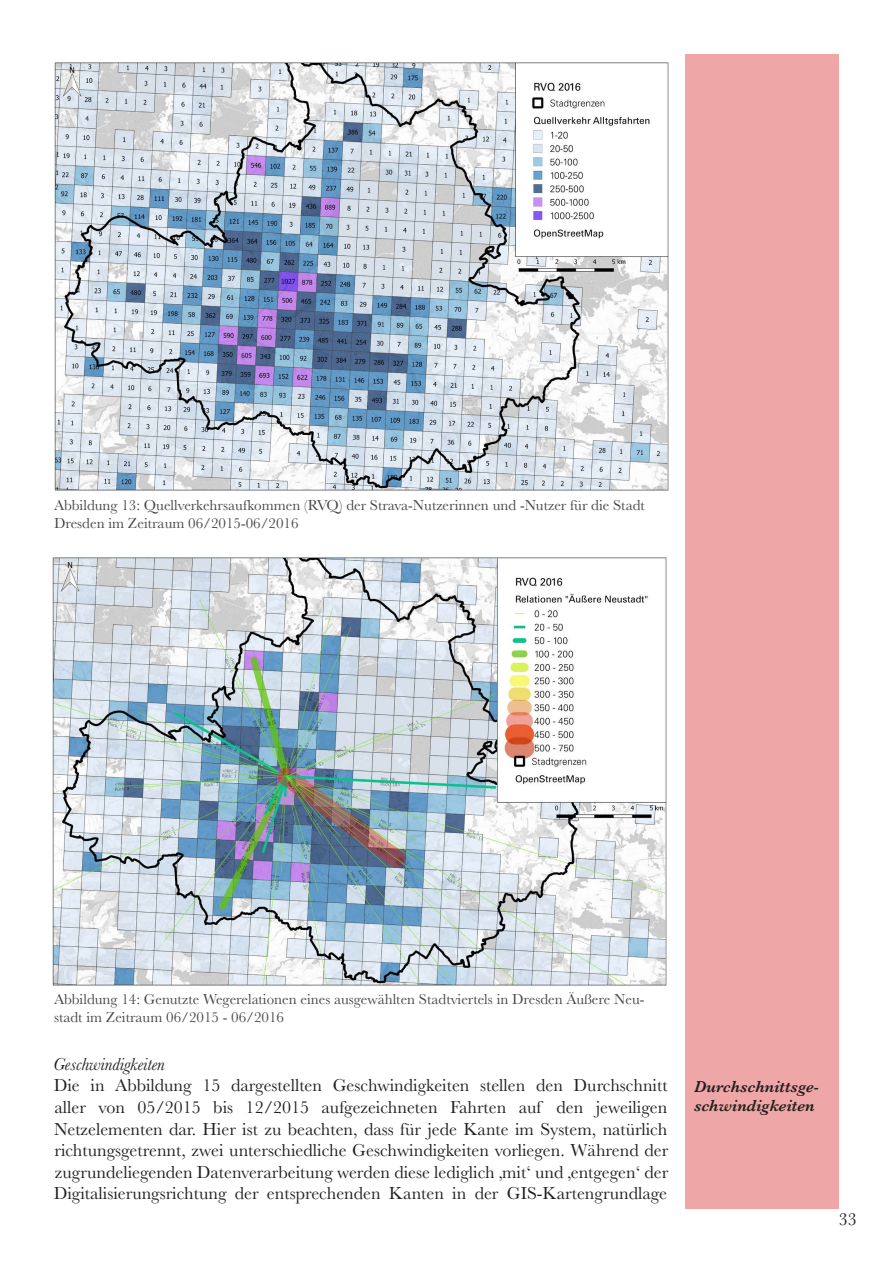
<style>
.page{position:relative;width:893px;height:1263px;background:#fff}
.page>*{position:absolute;margin:0;border:0;box-sizing:border-box;transform-origin:0 0}
.t1{font:18px/21.6px "Baskerville";color:#231f20;text-align:justify}
.t2{font:italic 18px "Baskerville";color:#231f20}
.t3{font:italic 600 16.5px/19.8px "Baskerville";color:#231f20}
.t4{font:15px/18px "Baskerville";color:#464748}
</style>
<div class="page">
<div style="left:686px;top:54px;width:153px;height:1155px;background:#efa6a6"></div>
<img style="left:54px;top:62px;width:615px;height:430px">
<img style="left:52px;top:557px;width:615px;height:430px">
<p class="t4" style="left:54px;top:496px;width:592px">Abbildung 13: Quellverkehrsaufkommen (RVQ) der Strava-Nutzerinnen und -Nutzer für die Stadt<br>Dresden im Zeitraum 06/2015-06/2016</p>
<p class="t4" style="left:54px;top:990px;width:592px">Abbildung 14: Genutzte Wegerelationen eines ausgewählten Stadtviertels in Dresden Äußere Neu&shy;stadt im Zeitraum 06/2015 - 06/2016</p>
<p class="t2" style="left:54px;top:1054px;width:113px">Geschwindigkeiten</p>
<p class="t1" style="left:54px;top:1075px;width:616px">Die in Abbildung 15 dargestellten Geschwindigkeiten stellen den Durchschnitt aller von 05/2015 bis 12/2015 aufgezeichneten Fahrten auf den jeweiligen Netzelementen dar. Hier ist zu beachten, dass für jede Kante im System, natürlich richtungsgetrennt, zwei unterschiedliche Geschwindigkeiten vorliegen. Während der zugrundeliegenden Datenverarbeitung werden diese lediglich ‚mit‘ und ‚entgegen‘ der Digitalisierungsrichtung der entsprechenden Kanten in der GIS-Kartengrundlage</p>
<p class="t3" style="left:694px;top:1076px;width:126px">Durchschnittsge&shy;schwindigkeiten</p>
<p class="t1" style="left:839px;top:1208px;width:19px">33</p>
</div>
